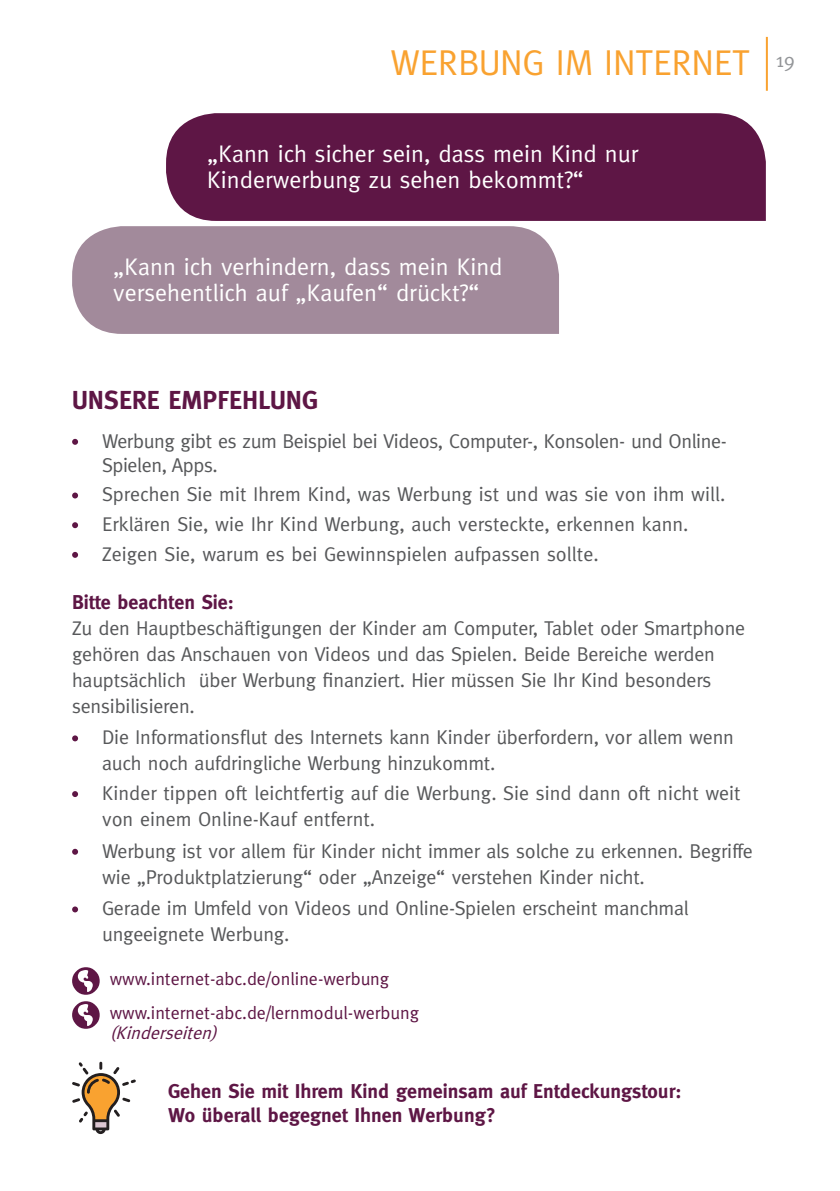
<style>
.page{position:relative;width:840px;height:1191px;background:#fff}
.page>*{position:absolute;margin:0;border:0;box-sizing:border-box;transform-origin:0 0}
.t1{font:36px "Meta";letter-spacing:-.01em;color:#f9a230}
.t2{font:700 26px "Meta";color:#5e1645}
.t3{font:24px/26px "Meta";color:#fff}
.t4{font:20px/26px "Meta";letter-spacing:-.01em;color:#57585a}
.t5{font:700 20px/24px "Meta";color:#5e1645}
.t6{font:18px/34px "Meta";color:#5e1645}
.t7{font:italic 18px "Meta";color:#5e1645}
</style>
<div class="page">
<svg style="left:72px;top:439px;width:6px;height:6px"></svg>
<svg style="left:72px;top:492px;width:6px;height:6px"></svg>
<svg style="left:72px;top:522px;width:6px;height:6px"></svg>
<svg style="left:72px;top:552px;width:6px;height:6px"></svg>
<svg style="left:72px;top:735px;width:6px;height:6px"></svg>
<svg style="left:72px;top:791px;width:6px;height:6px"></svg>
<svg style="left:72px;top:849px;width:6px;height:6px"></svg>
<svg style="left:72px;top:906px;width:6px;height:6px"></svg>
<div style="left:72px;top:226px;width:486px;height:108px;background:#a28a9b"></div>
<div style="left:166px;top:113px;width:599px;height:108px;background:#5e1645"></div>
<hr style="left:765px;top:37px;width:2px;height:54px;background:#f9a230">
<svg style="left:72px;top:967px;width:28px;height:27px"></svg>
<svg style="left:72px;top:1001px;width:28px;height:27px"></svg>
<svg style="left:72px;top:1061px;width:64px;height:73px"></svg>
<h1 class="t1" style="left:390px;top:42px;width:405px">WERBUNG IM INTERNET <sup>19</sup></h1>
<p class="t3" style="left:207px;top:141px;width:432px">„Kann ich sicher sein, dass mein Kind nur<br>Kinderwerbung zu sehen bekommt?“</p>
<p class="t3" style="left:113px;top:254px;width:390px">„Kann ich verhindern, dass mein Kind versehentlich auf „Kaufen“ drückt?“</p>
<h2 class="t2" style="left:72px;top:385px;width:247px">UNSERE EMPFEHLUNG</h2>
<p class="t4" style="left:102px;top:428px;width:626px;line-height:24px">Werbung gibt es zum Beispiel bei Videos, Computer-, Konsolen- und Online-<br>Spielen, Apps.</p>
<p class="t4" style="left:102px;top:479px;width:624px;line-height:29.6px">Sprechen Sie mit Ihrem Kind, was Werbung ist und was sie von ihm will.<br>Erklären Sie, wie Ihr Kind Werbung, auch versteckte, erkennen kann.<br>Zeigen Sie, warum es bei Gewinnspielen aufpassen sollte.</p>
<p class="t5" style="left:72px;top:589px;width:163px">Bitte beachten Sie:</p>
<p class="t4" style="left:72px;top:614px;width:674px">Zu den Hauptbeschäftigungen der Kinder am Computer, Tablet oder Smartphone gehören das Anschauen von Videos und das Spielen. Beide Bereiche werden hauptsächlich über Werbung finanziert. Hier müssen Sie Ihr Kind besonders sensibilisieren.</p>
<p class="t4" style="left:102px;top:724px;width:633px">Die Informationsflut des Internets kann Kinder überfordern, vor allem wenn auch noch aufdringliche Werbung hinzukommt.</p>
<p class="t4" style="left:102px;top:779px;width:639px">Kinder tippen oft leichtfertig auf die Werbung. Sie sind dann oft nicht weit von einem Online-Kauf entfernt.</p>
<p class="t4" style="left:102px;top:837px;width:651px">Werbung ist vor allem für Kinder nicht immer als solche zu erkennen. Begriffe wie „Produktplatzierung“ oder „Anzeige“ verstehen Kinder nicht.</p>
<p class="t4" style="left:102px;top:895px;width:588px">Gerade im Umfeld von Videos und Online-Spielen erscheint manchmal ungeeignete Werbung.</p>
<p class="t6" style="left:110px;top:961px;width:311px">www.internet-abc.de/online-werbung www.internet-abc.de/lernmodul-werbung</p>
<p class="t7" style="left:110px;top:1022px;width:108px">(Kinderseiten)</p>
<p class="t5" style="left:168px;top:1079px;width:514px">Gehen Sie mit Ihrem Kind gemeinsam auf Entdeckungstour:<br>Wo überall begegnet Ihnen Werbung?</p>
</div>
